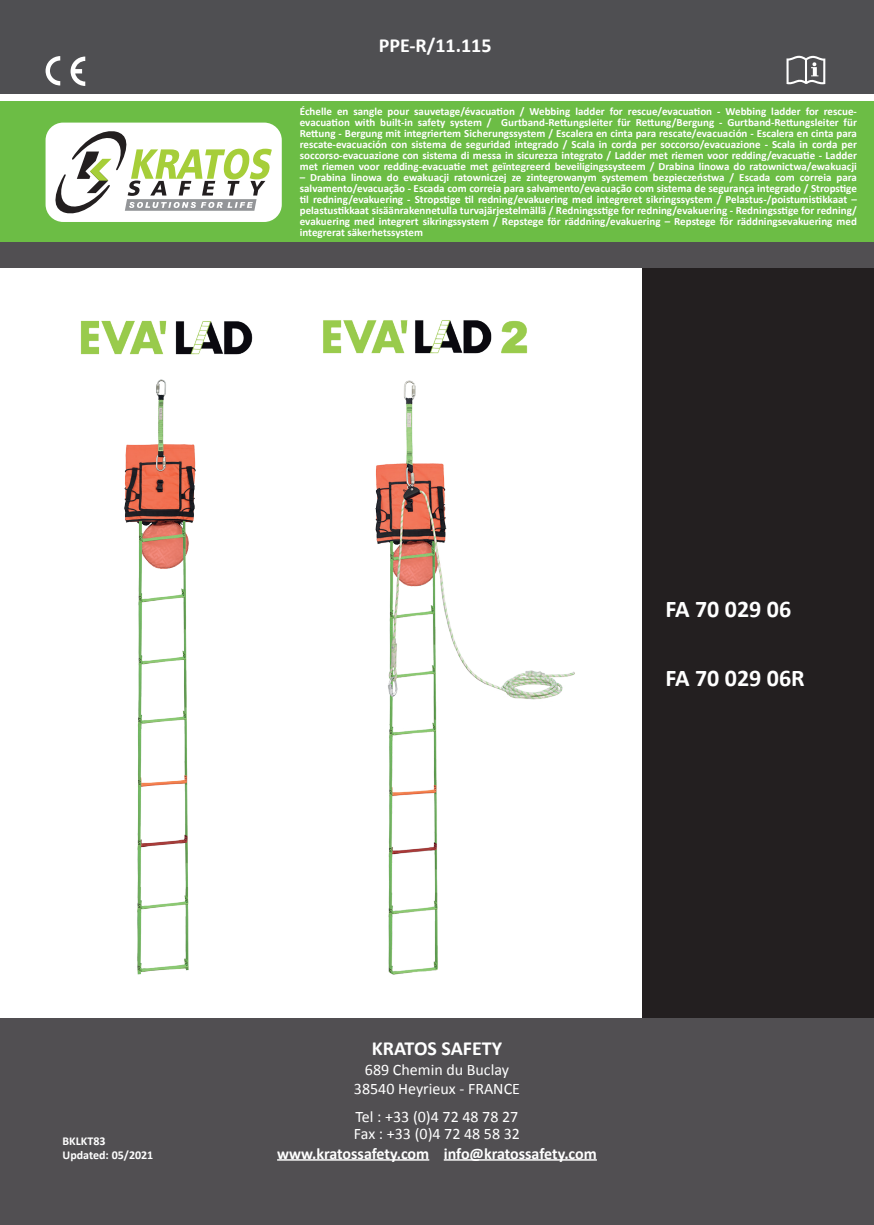
<style>
.page{position:relative;width:874px;height:1225px;background:#fff}
.page>*{position:absolute;margin:0;border:0;box-sizing:border-box;transform-origin:0 0}
.t1{font:700 24px "Calibri";color:#fff}
.t2{font:700 20px "Calibri";color:#fff}
.t3{font:16px/19.4px "Calibri";color:#fff;text-align:center}
.t4{font:700 16px "Calibri";letter-spacing:-.005em;color:#fff}
.t5{font:700 12px/14.4px "Calibri";color:#fff}
.t6{font:700 11px/11px "Calibri";color:#fff;text-align:justify}
</style>
<div class="page">
<div style="left:642px;top:268px;width:231px;height:751px;background:#231f20"></div>
<div style="left:0;top:1018px;width:873px;height:207px;background:#514f52"></div>
<div style="left:0;top:0;width:873px;height:94px;background:#4f4f52"></div>
<div style="left:0;top:102px;width:873px;height:140px;background:#6cbd45"></div>
<div style="left:0;top:242px;width:873px;height:25px;background:#514f52"></div>
<svg style="left:786px;top:55px;width:38px;height:30px"></svg>
<div style="left:46px;top:123px;width:235px;height:99px;background:#fff;border-radius:18px"></div>
<hr style="left:277px;top:1159px;width:152px;height:1px;background:#fff">
<hr style="left:443px;top:1159px;width:153px;height:1px;background:#fff">
<svg style="left:50px;top:124px;width:222px;height:96px"></svg>
<svg style="left:46px;top:56px;width:39px;height:30px"></svg>
<img style="left:124px;top:379px;width:72px;height:596px">
<img style="left:375px;top:380px;width:200px;height:595px">
<img style="left:80px;top:320px;width:173px;height:35px">
<img style="left:323px;top:320px;width:205px;height:34px">
<h2 class="t2" style="left:378px;top:33px;width:114px">PPE-R/11.115</h2>
<p class="t6" style="left:299px;top:106px;width:558px">Échelle en sangle pour sauvetage/évacuation / Webbing ladder for rescue/evacuation - Webbing ladder for rescue&shy;evacuation with built-in safety system / Gurtband-Rettungsleiter für Rettung/Bergung - Gurtband-Rettungsleiter für Rettung - Bergung mit integriertem Sicherungssystem / Escalera en cinta para rescate/evacuación - Escalera en cinta para rescate-evacuación con sistema de seguridad integrado / Scala in corda per soccorso/evacuazione - Scala in corda per soccorso-evacuazione con sistema di messa in sicurezza integrato / Ladder met riemen voor redding/evacuatie - Ladder met riemen voor redding-evacuatie met geïntegreerd beveiligingssysteem / Drabina linowa do ratownictwa/ewakuacji</p>
<p class="t6" style="left:299px;top:172px;width:558px">– Drabina linowa do ewakuacji ratowniczej ze zintegrowanym systemem bezpieczeństwa / Escada com correia para salvamento/evacuação - Escada com correia para salvamento/evacuação com sistema de segurança integrado / Stropstige til redning/evakuering - Stropstige til redning/evakuering med integreret sikringssystem / Pelastus-/poistumistikkaat – pelastustikkaat sisäänrakennetulla turvajärjestelmällä / Redningsstige for redning/evakuering - Redningsstige for redning/ evakuering med integrert sikringssystem / Repstege för räddning/evakuering – Repstege för räddningsevakuering med integrerat säkerhetssystem</p>
<h1 class="t1" style="left:665px;top:593px;width:127px">FA 70 029 06</h1>
<h1 class="t1" style="left:665px;top:663px;width:141px">FA 70 029 06R</h1>
<p class="t5" style="left:63px;top:1133px;width:92px">BKLKT83<br>Updated: 05/2021</p>
<h2 class="t2" style="left:371px;top:1036px;width:132px">KRATOS SAFETY</h2>
<h3 class="t3" style="left:354px;top:1059px;width:167px">689 Chemin du Buclay<br>38540 Heyrieux - FRANCE</h3>
<h3 class="t3" style="left:354px;top:1107px;width:167px;line-height:17.4px;text-align:left">Tel : +33 (0)4 72 48 78 27<br>Fax : +33 (0)4 72 48 58 32</h3>
<h3 class="t4" style="left:277px;top:1143px;width:321px">www.kratossafety.com info@kratossafety.com</h3>
</div>
